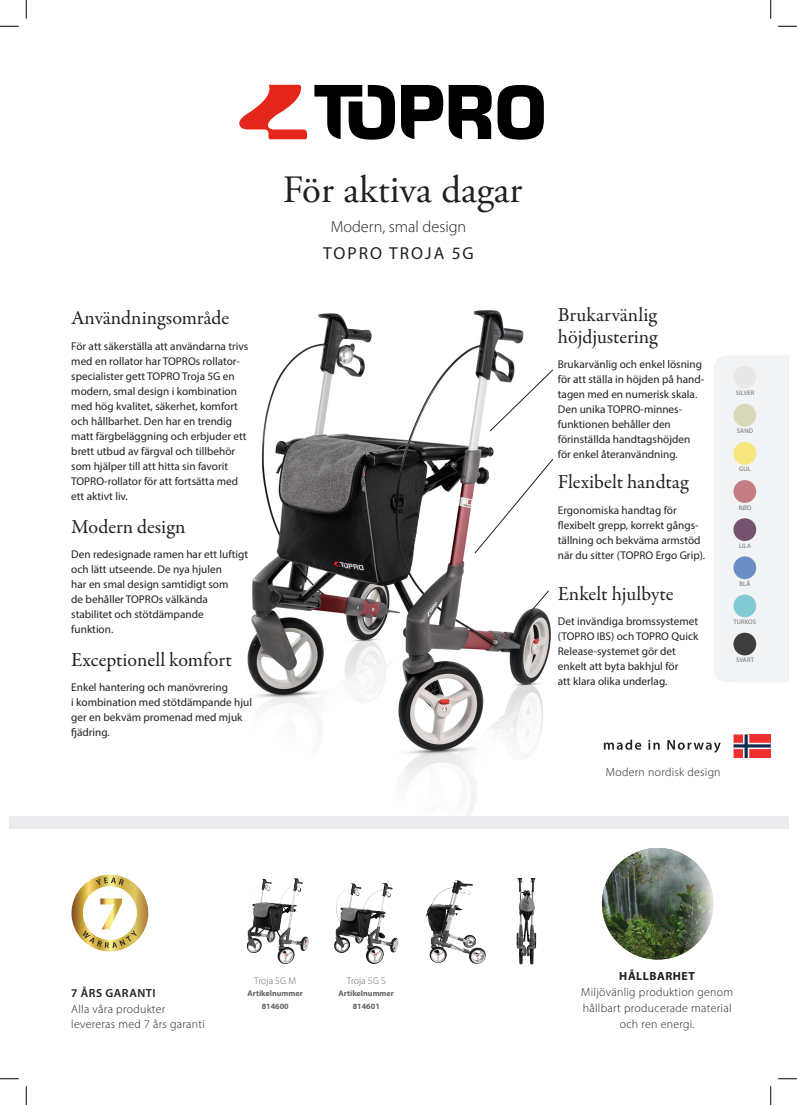
<style>
.page{position:relative;width:797px;height:1105px;background:#fff}
.page>*{position:absolute;margin:0;border:0;box-sizing:border-box;transform-origin:0 0}
.Overskrift{font:38.62px "Adobe Garamond Pro";color:#231f20}
.Main_text_-_DE{font:20px/22.5px "Garamond Premr Pro";color:#231f20}
.t1{font:17.38px "Myriad Pro";letter-spacing:.12em;color:#231f20}
.t2{font:300 16.25px "Myriad Pro";color:#231f20}
.fakta{font:300 11.88px/15.8px "Myriad Pro";letter-spacing:.025em;color:#231f20;text-align:center}
.fakta-2{font:600 11.88px "Myriad Pro";letter-spacing:.045em;color:#231f20}
.fakta-3{font:700 11.88px "Myriad Pro";letter-spacing:.045em;color:#231f20}
.Main_text_-_DE-2{font:11.25px/15px "Myriad Pro";color:#231f20}
.Product_name{font:300 9.88px "Myriad Pro";color:#636366}
.Product_name-2{font:700 8.12px/12.5px "Myriad Pro";color:#636366;text-align:center}
.t3{font:6.5px "Myriad Pro";letter-spacing:.02em;color:#6c6d70}
</style>
<div class="page">
<img style="left:247px;top:310px;width:304px;height:502px">
<div style="left:9px;top:816px;width:779px;height:13px;background:#ececee"></div>
<svg style="left:239px;top:85px;width:68px;height:54px"></svg>
<svg style="left:401px;top:85px;width:90px;height:54px"></svg>
<svg style="left:314px;top:85px;width:81px;height:55px"></svg>
<svg style="left:497px;top:85px;width:47px;height:55px"></svg>
<svg style="left:733px;top:734px;width:38px;height:24px"></svg>
<svg style="left:603px;top:740px;width:38px;height:10px"></svg>
<svg style="left:648px;top:740px;width:11px;height:10px"></svg>
<svg style="left:667px;top:740px;width:53px;height:13px"></svg>
<img style="left:602px;top:848px;width:111px;height:111px;border-radius:56px">
<svg style="left:489px;top:369px;width:65px;height:63px"></svg>
<svg style="left:474px;top:458px;width:80px;height:96px"></svg>
<svg style="left:524px;top:590px;width:25px;height:29px"></svg>
<div style="left:714px;top:356px;width:74px;height:326px;background:#f2f3f4"></div>
<div style="left:733px;top:442px;width:23px;height:23px;background:#f7e57e;border-radius:50%"></div>
<div style="left:733px;top:366px;width:23px;height:22px;background:#e8e8e8;border-radius:50%"></div>
<div style="left:733px;top:404px;width:23px;height:23px;background:#d7d7b9;border-radius:50%"></div>
<div style="left:733px;top:480px;width:23px;height:23px;background:#c47c85;border-radius:50%"></div>
<div style="left:733px;top:518px;width:23px;height:23px;background:#75526d;border-radius:50%"></div>
<div style="left:733px;top:556px;width:23px;height:23px;background:#6b8fc4;border-radius:50%"></div>
<div style="left:733px;top:594px;width:23px;height:23px;background:#81cad4;border-radius:50%"></div>
<div style="left:733px;top:633px;width:23px;height:22px;background:#3e3e3e;border-radius:50%"></div>
<svg style="left:71px;top:875px;width:77px;height:76px"></svg>
<img style="left:335px;top:883px;width:49px;height:54px">
<img style="left:247px;top:878px;width:48px;height:75px">
<img style="left:425px;top:881px;width:61px;height:83px">
<img style="left:516px;top:878px;width:15px;height:87px">
<svg style="left:0;top:25px;width:19px;height:2px"></svg>
<svg style="left:778px;top:25px;width:19px;height:2px"></svg>
<svg style="left:0;top:1078px;width:19px;height:1px"></svg>
<svg style="left:778px;top:1078px;width:19px;height:1px"></svg>
<svg style="left:25px;top:0;width:2px;height:19px"></svg>
<svg style="left:25px;top:1086px;width:2px;height:19px"></svg>
<svg style="left:770px;top:0;width:1px;height:19px"></svg>
<svg style="left:770px;top:1086px;width:1px;height:19px"></svg>
<p class="Main_text_-_DE" style="left:71px;top:307px;width:159px">Användningsområde</p>
<p class="Main_text_-_DE-2" style="left:71px;top:338px;width:178px">För att säkerställa att användarna trivs med en rollator har TOPROs rollator&shy;specialister gett TOPRO Troja 5G en modern, smal design i kombination med hög kvalitet, säkerhet, komfort och hållbarhet. Den har en trendig matt färgbeläggning och erbjuder ett brett utbud av färgval och tillbehör som hjälper till att hitta sin favorit TOPRO-rollator för att fortsätta med ett aktivt liv.</p>
<p class="Main_text_-_DE" style="left:71px;top:516px;width:116px">Modern design</p>
<p class="Main_text_-_DE-2" style="left:71px;top:547px;width:178px">Den redesignade ramen har ett luftigt och lätt utseende. De nya hjulen<br>har en smal design samtidigt som<br>de behåller TOPROs välkända stabilitet och stötdämpande funktion.</p>
<p class="Main_text_-_DE" style="left:71px;top:649px;width:162px">Exceptionell komfort</p>
<p class="Main_text_-_DE-2" style="left:71px;top:680px;width:182px">Enkel hantering och manövrering<br>i kombination med stötdämpande hjul ger en bekväm promenad med mjuk fjädring.</p>
<p class="Overskrift" style="left:283px;top:166px;width:241px">För aktiva dagar</p>
<p class="t1" style="left:323px;top:243px;width:152px">TOPRO TROJA 5G</p>
<p class="t2" style="left:331px;top:217px;width:137px">Modern, smal design</p>
<p class="Main_text_-_DE" style="left:558px;top:304px;width:101px">Brukarvänlig höjdjustering</p>
<p class="Main_text_-_DE-2" style="left:558px;top:357px;width:148px">Brukarvänlig och enkel lösning för att ställa in höjden på hand&shy;tagen med en numerisk skala.<br>Den unika TOPRO-minnes&shy;funktionen behåller den förinställda handtagshöjden för enkel återanvändning.</p>
<p class="Main_text_-_DE" style="left:558px;top:471px;width:132px">Flexibelt handtag</p>
<p class="Main_text_-_DE-2" style="left:558px;top:502px;width:149px">Ergonomiska handtag för flexibelt grepp, korrekt gångs&shy;tällning och bekväma armstöd när du sitter (TOPRO Ergo Grip).</p>
<p class="Main_text_-_DE" style="left:558px;top:582px;width:117px">Enkelt hjulbyte</p>
<p class="Main_text_-_DE-2" style="left:558px;top:614px;width:142px">Det invändiga bromssystemet (TOPRO IBS) och TOPRO Quick<br>Release-systemet gör det enkelt att byta bakhjul för<br>att klara olika underlag.</p>
<p class="t3" style="left:735px;top:389px;width:20px">SILVER</p>
<p class="t3" style="left:737px;top:427px;width:18px">SAND</p>
<p class="t3" style="left:739px;top:465px;width:13px">GUL</p>
<p class="t3" style="left:738px;top:503px;width:14px">RØD</p>
<p class="t3" style="left:739px;top:542px;width:14px">LILA</p>
<p class="t3" style="left:739px;top:580px;width:12px">BLÅ</p>
<p class="t3" style="left:733px;top:618px;width:24px">TURKOS</p>
<p class="t3" style="left:736px;top:656px;width:19px">SVART</p>
<p class="t3" style="left:735px;top:579px;width:20px">SILVER</p>
<p class="t3" style="left:733px;top:617px;width:24px">VINRÖD</p>
<p class="fakta" style="left:606px;top:764px;width:116px">Modern nordisk design</p>
<p class="fakta-2" style="left:71px;top:985px;width:86px">7 ÅRS GARANTI</p>
<p class="fakta" style="left:71px;top:1000px;width:96px">Alla våra produkter</p>
<p class="fakta" style="left:71px;top:1016px;width:135px">levereras med 7 års garanti</p>
<p class="Product_name" style="left:254px;top:974px;width:43px">Troja 5G M</p>
<p class="Product_name-2" style="left:247px;top:987px;width:57px">Artikelnummer<br>814600</p>
<p class="Product_name" style="left:347px;top:974px;width:40px">Troja 5G S</p>
<p class="Product_name-2" style="left:338px;top:987px;width:57px">Artikelnummer</p>
<p class="Product_name-2" style="left:353px;top:999px;width:29px">814601</p>
<p class="fakta-3" style="left:619px;top:969px;width:77px">HÅLLBARHET</p>
<p class="fakta" style="left:581px;top:984px;width:153px">Miljövänlig produktion genom hållbart producerade material och ren energi.</p>
</div>
